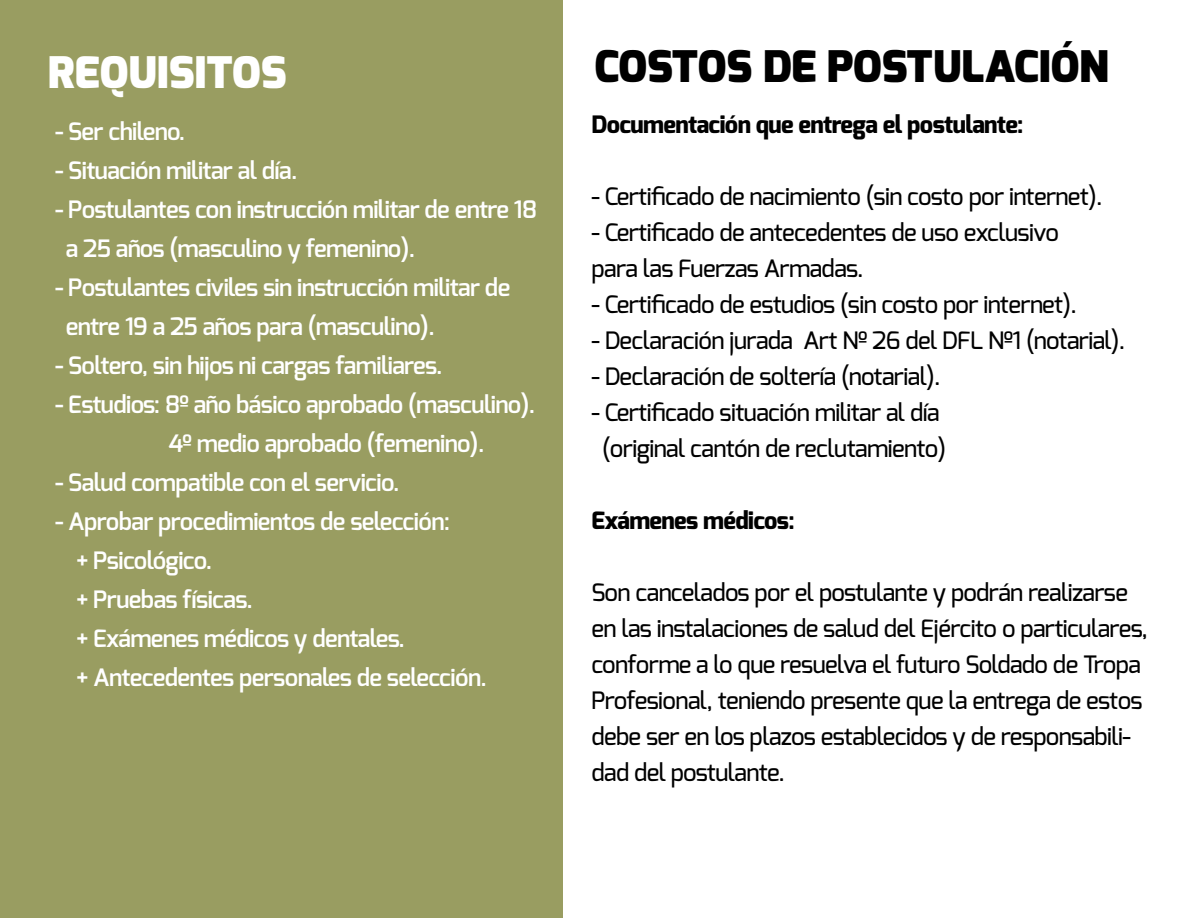
<style>
.page{position:relative;width:1188px;height:918px;background:#fff}
.page>*{position:absolute;margin:0;border:0;box-sizing:border-box;transform-origin:0 0}
.t1{font:900 43.5px "Exo";color:#000}
.t2{font:900 43.5px "Exo";color:#fff}
.t3{font:500 24px/36px "Exo";letter-spacing:-.025em;color:#000}
.t4{font:600 24px/39px "Exo";letter-spacing:-.025em;color:#fff}
.t5{font:800 24px "Exo";letter-spacing:-.025em;color:#000}
</style>
<div class="page">
<div style="left:0;top:0;width:562px;height:918px;background:#999d61"></div>
<h1 class="t2" style="left:48px;top:44px;width:241px">REQUISITOS</h1>
<p class="t4" style="left:55px;top:112px;width:132px">- Ser chileno.</p>
<p class="t4" style="left:55px;top:151px;width:244px">- Situación militar al día.</p>
<p class="t4" style="left:66px;top:190px;width:473px;text-indent:-11px">- Postulantes con instrucción militar de entre 18 a 25 años (masculino y femenino).</p>
<p class="t4" style="left:66px;top:268px;width:446px;text-indent:-11px">- Postulantes civiles sin instrucción militar de entre 19 a 25 años para (masculino).</p>
<p class="t4" style="left:55px;top:346px;width:389px">- Soltero, sin hijos ni cargas familiares.</p>
<p class="t4" style="left:168px;top:385px;width:368px;text-indent:-113px">- Estudios: 8º año básico aprobado (masculino).<br>4º medio aprobado (femenino).</p>
<p class="t4" style="left:55px;top:463px;width:346px">- Salud compatible con el servicio.</p>
<p class="t4" style="left:77px;top:502px;width:412px;text-indent:-22px">- Aprobar procedimientos de selección:<br>+ Psicológico.<br>+ Pruebas físicas.<br>+ Exámenes médicos y dentales.<br>+ Antecedentes personales de selección.</p>
<h1 class="t1" style="left:594px;top:38px;width:516px">COSTOS DE POSTULACIÓN</h1>
<p class="t5" style="left:591px;top:109px;width:434px">Documentación que entrega el postulante:</p>
<p class="t3" style="left:591px;top:179px;width:513px">- Certificado de nacimiento (sin costo por internet).</p>
<p class="t3" style="left:591px;top:215px;width:469px">- Certificado de antecedentes de uso exclusivo para las Fuerzas Armadas.</p>
<p class="t3" style="left:591px;top:287px;width:487px">- Certificado de estudios (sin costo por internet).</p>
<p class="t3" style="left:591px;top:323px;width:535px">- Declaración jurada Art Nº 26 del DFL Nº1 (notarial).</p>
<p class="t3" style="left:591px;top:359px;width:351px">- Declaración de soltería (notarial).</p>
<p class="t3" style="left:591px;top:395px;width:356px;text-align:center">- Certificado situación militar al día (original cantón de reclutamiento)</p>
<p class="t5" style="left:591px;top:505px;width:205px">Exámenes médicos:</p>
<p class="t3" style="left:591px;top:575px;width:558px">Son cancelados por el postulante y podrán realizarse en las instalaciones de salud del Ejército o particulares, conforme a lo que resuelva el futuro Soldado de Tropa Profesional, teniendo presente que la entrega de estos debe ser en los plazos establecidos y de responsabili&shy;dad del postulante.</p>
</div>
